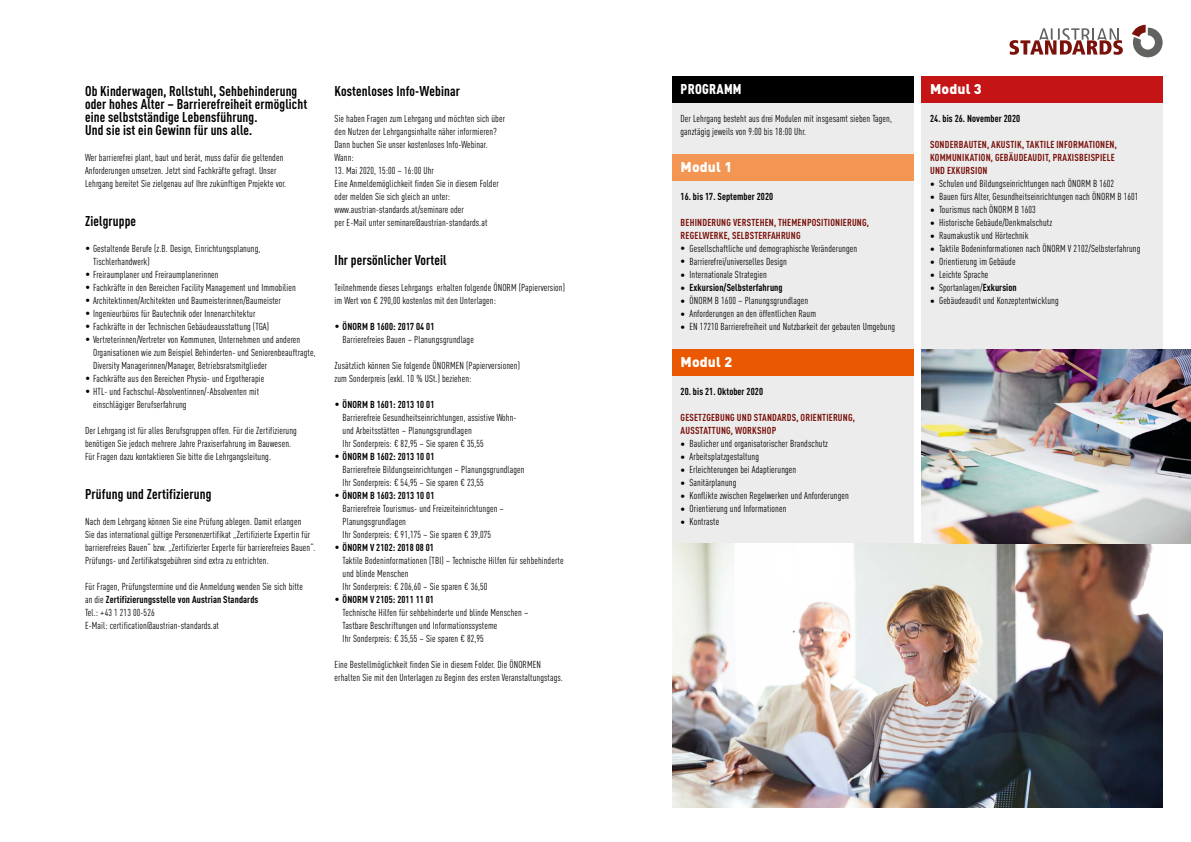
<style>
.page{position:relative;width:1191px;height:842px;background:#fff}
.page>*{position:absolute;margin:0;border:0;box-sizing:border-box;transform-origin:0 0}
.t1{font:700 condensed 14px/13px "DINOT";letter-spacing:.01em;color:#000}
.t2{font:900 14px "DINOT";letter-spacing:.01em;color:#fff}
.t3{font:900 condensed 14px "DINOT";letter-spacing:.02em;color:#fff}
.t4{font:condensed 10px/13px "DINOT";letter-spacing:.01em;color:#000}
.t5{font:700 condensed 10px/13px "DINOT";letter-spacing:.02em;color:#7a120b}
.t6{font:700 condensed 10px "DINOT";letter-spacing:.01em;color:#000}
.s1{font-stretch:normal}
.s2{font-weight:700}
.s3{font-weight:400}
</style>
<div class="page">
<div style="left:921px;top:102px;width:241px;height:706px;background:#ececec"></div>
<div style="left:672px;top:102px;width:241px;height:706px;background:#ececec"></div>
<div style="left:672px;top:349px;width:241px;height:26px;background:#ea5901"></div>
<div style="left:921px;top:76px;width:241px;height:26px;background:#c51415"></div>
<div style="left:672px;top:154px;width:241px;height:26px;background:#f39553"></div>
<div style="left:672px;top:76px;width:241px;height:26px;background:#000"></div>
<svg style="left:1009px;top:28px;width:113px;height:27px"></svg>
<svg style="left:1132px;top:25px;width:30px;height:32px"></svg>
<img style="left:672px;top:544px;width:490px;height:264px">
<img style="left:921px;top:349px;width:270px;height:195px">
<h1 class="t1" style="left:85px;top:83px;width:224px">Ob Kinderwagen, Rollstuhl, Sehbehinderung oder hohes Alter – Barrierefreiheit ermöglicht eine selbstständige Lebensführung.<br>Und sie ist ein Gewinn für uns alle.</h1>
<p class="t4" style="left:85px;top:150px;width:203px">Wer barrierefrei plant, baut und berät, muss dafür die geltenden<br>Anforderungen umsetzen. Jetzt sind Fachkräfte gefragt. Unser<br>Lehrgang bereitet Sie zielgenau auf Ihre zukünftigen Projekte vor.</p>
<h1 class="t1" style="left:85px;top:213px;width:53px">Zielgruppe</h1>
<p class="t4" style="left:93px;top:241px;width:169px;text-indent:-8px"><span class="s1">•</span> Gestaltende Berufe (z.B. Design, Einrichtungsplanung,<br>Tischlerhandwerk)</p>
<p class="t4" style="left:85px;top:267px;width:135px"><span class="s1">•</span> Freiraumplaner und Freiraumplanerinnen</p>
<p class="t4" style="left:85px;top:280px;width:212px"><span class="s1">•</span> Fachkräfte in den Bereichen Facility Management und Immobilien</p>
<p class="t4" style="left:85px;top:293px;width:197px"><span class="s1">•</span> Architektinnen/Architekten und Baumeisterinnen/Baumeister</p>
<p class="t4" style="left:85px;top:306px;width:172px"><span class="s1">•</span> Ingenieurbüros für Bautechnik oder Innenarchitektur</p>
<p class="t4" style="left:85px;top:319px;width:185px"><span class="s1">•</span> Fachkräfte in der Technischen Gebäudeausstattung (TGA)</p>
<p class="t4" style="left:93px;top:332px;width:224px;text-indent:-8px"><span class="s1">•</span> Vertreterinnen/Vertreter von Kommunen, Unternehmen und anderen<br>Organisationen wie zum Beispiel Behinderten- und Seniorenbeauftragte,<br>Diversity Managerinnen/Manager, Betriebsratsmitglieder</p>
<p class="t4" style="left:85px;top:371px;width:181px"><span class="s1">•</span> Fachkräfte aus den Bereichen Physio- und Ergotherapie</p>
<p class="t4" style="left:93px;top:384px;width:168px;text-indent:-8px"><span class="s1">•</span> HTL- und Fachschul-Absolventinnen/-Absolventen mit einschlägiger Berufserfahrung</p>
<p class="t4" style="left:85px;top:423px;width:213px">Der Lehrgang ist für alles Berufsgruppen offen. Für die Zertifizierung benötigen Sie jedoch mehrere Jahre Praxiserfahrung im Bauwesen.<br>Für Fragen dazu kontaktieren Sie bitte die Lehrgangsleitung.</p>
<h1 class="t1" style="left:85px;top:486px;width:128px">Prüfung und Zertifizierung</h1>
<p class="t4" style="left:85px;top:514px;width:232px">Nach dem Lehrgang können Sie eine Prüfung ablegen. Damit erlangen<br>Sie das international gültige Personenzertifikat „Zertifizierte Expertin für barrierefreies Bauen“ bzw. „Zertifizierter Experte für barrierefreies Bauen“.<br>Prüfungs- und Zertifikatsgebühren sind extra zu entrichten.</p>
<p class="t4" style="left:85px;top:579px;width:219px">Für Fragen, Prüfungstermine und die Anmeldung wenden Sie sich bitte an die <span class="s2">Zertifizierungsstelle von Austrian Standards<br></span>Tel.: +43 1 213 00-526<br>E-Mail: certification@austrian-standards.at</p>
<h1 class="t1" style="left:334px;top:83px;width:127px">Kostenloses Info-Webinar</h1>
<p class="t4" style="left:334px;top:111px;width:172px">Sie haben Fragen zum Lehrgang und möchten sich über den Nutzen der Lehrgangsinhalte näher informieren?<br>Dann buchen Sie unser kostenloses Info-Webinar.<br>Wann:</p>
<p class="t4" style="left:334px;top:163px;width:166px">13. Mai 2020, 15:00 – 16:00 Uhr<br>Eine Anmeldemöglichkeit finden Sie in diesem Folder oder melden Sie sich gleich an unter: www.austrian-standards.at/seminare oder<br>per E-Mail unter seminare@austrian-standards.at</p>
<h1 class="t1" style="left:334px;top:252px;width:113px">Ihr persönlicher Vorteil</h1>
<p class="t4" style="left:334px;top:280px;width:232px">Teilnehmende dieses Lehrgangs erhalten folgende ÖNORM (Papierversion) im Wert von € 290,00 kostenlos mit den Unterlagen:</p>
<p class="t4" style="left:342px;top:319px;width:133px;text-indent:-8px"><span class="s1">•</span> <span class="s2">ÖNORM B 1600: 2017 04 01<br></span>Barrierefreies Bauen – Planungsgrundlage</p>
<p class="t4" style="left:334px;top:358px;width:187px">Zusätzlich können Sie folgende ÖNORMEN (Papierversionen) zum Sonderpreis (exkl. 10 % USt.) beziehen:</p>
<p class="t4" style="left:342px;top:397px;width:175px;text-indent:-8px"><span class="s1">•</span> <span class="s2">ÖNORM B 1601: 2013 10 01<br></span>Barrierefreie Gesundheitseinrichtungen, assistive Wohn&shy;und Arbeitsstätten – Planungsgrundlagen<br>Ihr Sonderpreis: € 82,95 – Sie sparen € 35,55</p>
<p class="t4" style="left:342px;top:449px;width:183px;text-indent:-8px"><span class="s1">•</span> <span class="s2">ÖNORM B 1602: 2013 10 01<br></span>Barrierefreie Bildungseinrichtungen – Planungsgrundlagen<br>Ihr Sonderpreis: € 54,95 – Sie sparen € 23,55</p>
<p class="t4" style="left:342px;top:488px;width:163px;text-indent:-8px"><span class="s1">•</span> <span class="s2">ÖNORM B 1603: 2013 10 01<br></span>Barrierefreie Tourismus- und Freizeiteinrichtungen – Planungsgrundlagen<br>Ihr Sonderpreis: € 91,175 – Sie sparen € 39,075</p>
<p class="t4" style="left:342px;top:540px;width:222px;text-indent:-8px"><span class="s1">•</span> <span class="s2">ÖNORM V 2102: 2018 08 01<br></span>Taktile Bodeninformationen (TBI) – Technische Hilfen für sehbehinderte und blinde Menschen<br>Ihr Sonderpreis: € 206,60 – Sie sparen € 36,50</p>
<p class="t4" style="left:342px;top:592px;width:187px;text-indent:-8px"><span class="s1">•</span> <span class="s2">ÖNORM V 2105: 2011 11 01<br></span>Technische Hilfen für sehbehinderte und blinde Menschen – Tastbare Beschriftungen und Informationssysteme<br>Ihr Sonderpreis: € 35,55 – Sie sparen € 82,95</p>
<p class="t4" style="left:334px;top:657px;width:230px">Eine Bestellmöglichkeit finden Sie in diesem Folder. Die ÖNORMEN erhalten Sie mit den Unterlagen zu Beginn des ersten Veranstaltungstags.</p>
<h1 class="t3" style="left:680px;top:79px;width:62px">PROGRAMM</h1>
<p class="t4" style="left:680px;top:111px;width:213px">Der Lehrgang besteht aus drei Modulen mit insgesamt sieben Tagen, ganztägig jeweils von 9:00 bis 18:00 Uhr.</p>
<h1 class="t2" style="left:680px;top:156px;width:53px">Modul 1</h1>
<p class="t6" style="left:680px;top:189px;width:94px">16. bis 17. September 2020</p>
<p class="t5" style="left:680px;top:215px;width:190px">BEHINDERUNG VERSTEHEN, THEMENPOSITIONIERUNG,<br>REGELWERKE, SELBSTERFAHRUNG</p>
<p class="t4" style="left:680px;top:241px;width:178px">• Gesellschaftliche und demographische Veränderungen</p>
<p class="t4" style="left:680px;top:254px;width:108px">• Barrierefrei/universelles Design</p>
<p class="t4" style="left:680px;top:267px;width:88px">• Internationale Strategien</p>
<p class="t6" style="left:680px;top:280px;width:104px"><span class="s3">•</span> Exkursion/Selbsterfahrung</p>
<p class="t4" style="left:680px;top:293px;width:129px">• ÖNORM B 1600 – Planungsgrundlagen</p>
<p class="t4" style="left:680px;top:306px;width:137px">• Anforderungen an den öffentlichen Raum</p>
<p class="t4" style="left:680px;top:319px;width:216px">• EN 17210 Barrierefreiheit und Nutzbarkeit der gebauten Umgebung</p>
<h1 class="t2" style="left:680px;top:351px;width:53px">Modul 2</h1>
<p class="t6" style="left:680px;top:384px;width:84px">20. bis 21. Oktober 2020</p>
<p class="t5" style="left:680px;top:410px;width:176px">GESETZGEBUNG UND STANDARDS, ORIENTIERUNG,<br>AUSSTATTUNG, WORKSHOP</p>
<p class="t4" style="left:680px;top:436px;width:149px">• Baulicher und organisatorischer Brandschutz</p>
<p class="t4" style="left:680px;top:449px;width:80px">• Arbeitsplatzgestaltung</p>
<p class="t4" style="left:680px;top:462px;width:117px">• Erleichterungen bei Adaptierungen</p>
<p class="t4" style="left:680px;top:475px;width:57px">• Sanitärplanung</p>
<p class="t4" style="left:680px;top:488px;width:170px">• Konflikte zwischen Regelwerken und Anforderungen</p>
<p class="t4" style="left:680px;top:501px;width:107px">• Orientierung und Informationen</p>
<p class="t4" style="left:680px;top:514px;width:40px">• Kontraste</p>
<h1 class="t2" style="left:930px;top:78px;width:53px">Modul 3</h1>
<p class="t6" style="left:930px;top:111px;width:92px">24. bis 26. November 2020</p>
<p class="t5" style="left:930px;top:137px;width:188px">SONDERBAUTEN, AKUSTIK, TAKTILE INFORMATIONEN,<br>KOMMUNIKATION, GEBÄUDEAUDIT, PRAXISBEISPIELE<br>UND EXKURSION</p>
<p class="t4" style="left:930px;top:176px;width:186px">• Schulen und Bildungseinrichtungen nach ÖNORM B 1602</p>
<p class="t4" style="left:930px;top:189px;width:210px">• Bauen fürs Alter, Gesundheitseinrichtungen nach ÖNORM B 1601</p>
<p class="t4" style="left:930px;top:202px;width:107px">• Tourismus nach ÖNORM B 1603</p>
<p class="t4" style="left:930px;top:215px;width:124px">• Historische Gebäude/Denkmalschutz</p>
<p class="t4" style="left:930px;top:228px;width:100px">• Raumakustik und Hörtechnik</p>
<p class="t4" style="left:930px;top:241px;width:212px">• Taktile Bodeninformationen nach ÖNORM V 2102/Selbsterfahrung</p>
<p class="t4" style="left:930px;top:254px;width:87px">• Orientierung im Gebäude</p>
<p class="t4" style="left:930px;top:267px;width:60px">• Leichte Sprache</p>
<p class="t4" style="left:930px;top:280px;width:88px">• Sportanlagen/<span class="s2">Exkursion</span></p>
<p class="t4" style="left:930px;top:293px;width:130px">• Gebäudeaudit und Konzeptentwicklung</p>
</div>
